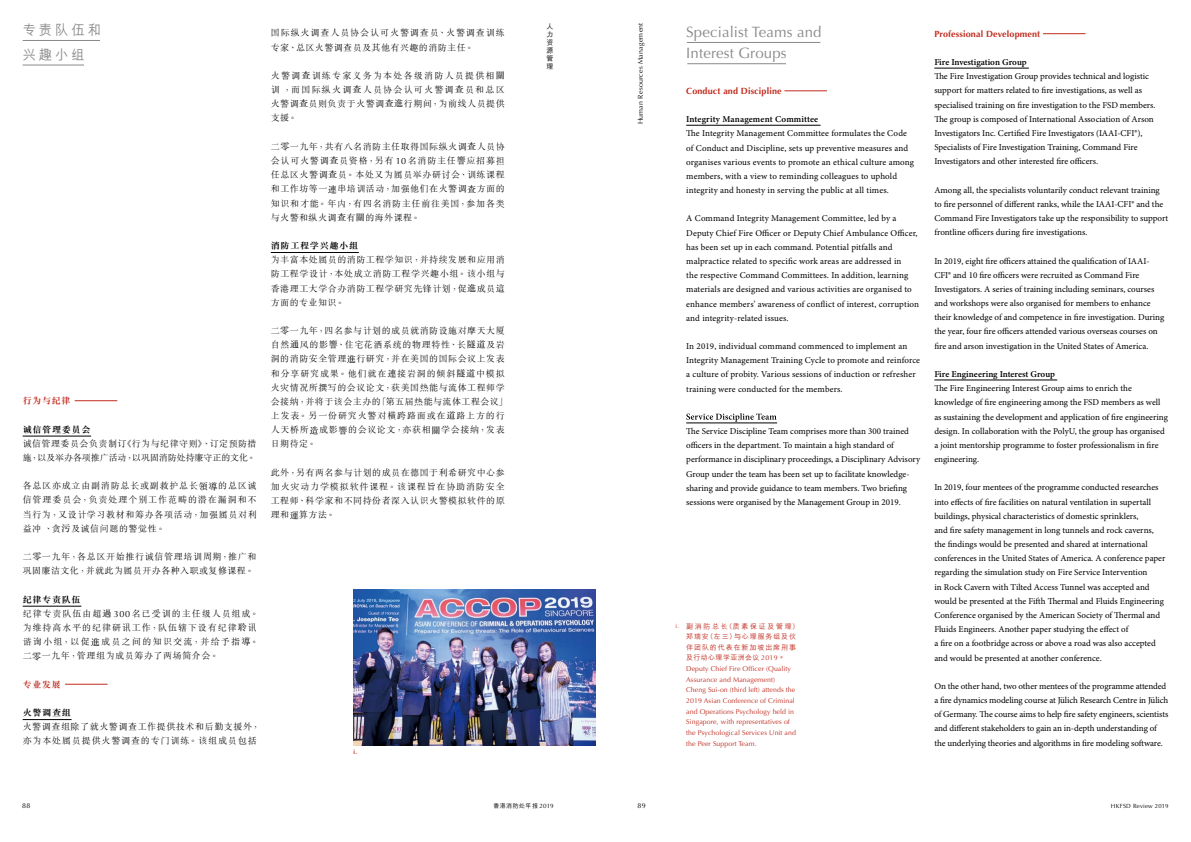
<style>
.page{position:relative;width:1191px;height:842px;background:#fff}
.page>*{position:absolute;margin:0;border:0;box-sizing:border-box;transform-origin:0 0}
.t1{font:15px/21.3px "Optima";letter-spacing:.01em;color:#898989}
.t2{font:500 14px/24.8px "M Hei HKS";letter-spacing:.23em;color:#898989;scale:.95 1}
.t3{font:9px/14.2px "Minion Pro";color:#000}
.t4{font:300 9px/14.2px "M Sung HKS";letter-spacing:.065em;color:#000;text-align:justify}
.t5{font:300 9px/14.2px "M Sung HKS";letter-spacing:.105em;color:#000}
.t6{font:9px "Minion Variable Concept";letter-spacing:.015em;color:#000}
.t7{font:300 9px/14.2px "M Sung HKS";letter-spacing:-.01em;color:#000}
.t8{font:700 9px "Optima";letter-spacing:.015em;color:#c12c1f}
.t9{font:700 9px "M Sung HKS";letter-spacing:.065em;color:#000}
.t10{font:700 9px "M Sung HKS";letter-spacing:.075em;color:#c12c1f}
.t11{font:7px/10.6px "Optima";letter-spacing:.01em;color:#c12c1f}
.t12{font:500 7px/10.6px "M Hei HKS";letter-spacing:.13em;color:#c12c1f}
.t13{font:7px "Optima";letter-spacing:.035em;color:#000}
.t14{font:500 7px/7.9px "M Hei HKS";color:#000;text-align:justify}
.t15{font:6px "Optima";letter-spacing:.035em;color:#000}
.t16{font:500 6px "M Hei HKS";letter-spacing:.075em;color:#000}
.t17{font:700 6px "Optima";color:#c12c1f}
.s1{font-family:"ST Songti SC Regular";font-weight:400}
.s2{font-weight:700}
.s3{font-family:"Optima";font-weight:400}
.s4{font-size:9.2px}
.s5{font-family:"Optima";font-weight:400;font-size:6px}
.s6{font-family:"Optima";font-weight:400;font-size:6.2px}
</style>
<div class="page">
<img style="left:353px;top:590px;width:242px;height:156px">
<hr style="left:23px;top:436px;width:68px;height:1px;background:#000">
<hr style="left:23px;top:606px;width:58px;height:1px;background:#000">
<hr style="left:23px;top:719px;width:49px;height:1px;background:#000">
<hr style="left:75px;top:401px;width:42px;height:1px;background:#c12c1f">
<hr style="left:65px;top:684px;width:43px;height:1px;background:#c12c1f">
<hr style="left:271px;top:252px;width:88px;height:1px;background:#000">
<hr style="left:686px;top:125px;width:134px;height:1px;background:#000">
<hr style="left:686px;top:423px;width:91px;height:1px;background:#000">
<hr style="left:784px;top:91px;width:43px;height:1px;background:#c12c1f">
<hr style="left:934px;top:68px;width:94px;height:1px;background:#000">
<hr style="left:934px;top:380px;width:123px;height:1px;background:#000">
<hr style="left:1043px;top:34px;width:42px;height:1px;background:#c12c1f">
<hr style="left:687px;top:63px;width:99px;height:1px;background:#898989">
<hr style="left:687px;top:42px;width:133px;height:1px;background:#898989">
<hr style="left:23px;top:40px;width:77px;height:1px;background:#898989">
<hr style="left:23px;top:65px;width:61px;height:1px;background:#898989">
<svg style="left:686px;top:413px;width:90px;height:9px"></svg>
<h2 class="t2" style="left:23px;top:16px;width:84px">專責隊伍和興趣小組</h2>
<p class="t10" style="left:23px;top:395px;width:49px">行為與紀律</p>
<p class="t9" style="left:23px;top:423px;width:69px">誠信管理委員會</p>
<p class="t7" style="left:23px;top:436px;width:235px">誠信管理委員會負責制訂《行為與紀律守則》、訂定預防措施，以及舉辦各項推廣活動，以鞏固消防處持廉守正的文化。</p>
<p class="t4" style="left:23px;top:478px;width:235px">各總區亦成立由副消防總長或副救護總長<span class="s1">領導</span>的總區誠信管理委員會，負責處理個別工作範疇的潛在漏洞和不當行為，又設計學習教材和籌辦各項活動，加強屬員對利益衝 、貪<span class="s1">污</span>及誠信問題的警覺性。</p>
<p class="t4" style="left:23px;top:549px;width:235px">二<span class="s1">零</span>一九年，各總區開始推行誠信管理培訓周期，推廣和鞏固廉潔文化，並就此為屬員開辦各種入職或複修課程。</p>
<p class="t5" style="left:23px;top:592px;width:238px"><span class="s2">紀律專責隊伍<br></span>紀律專責隊伍由超<span class="s1">過</span> <span class="s3">300</span>名已受訓的主任級人員組成。為維持高水平的紀律研訊工作，隊伍轄下設有紀律<span class="s1">聆</span>訊諮詢小組，以促<span class="s1">進</span>成員之間的知識交流，並給予指<span class="s1">導</span>。二<span class="s1">零</span>一九年，管理組為成員籌辦了兩場簡介會。</p>
<p class="t10" style="left:23px;top:678px;width:40px">專業發展</p>
<p class="t9" style="left:23px;top:706px;width:50px">火警調查組</p>
<p class="t4" style="left:23px;top:719px;width:239px">火警調查組除了就火警調查工作提供技術和後勤支援外，亦為本處屬員提供火警調查的專門訓練。該組成員包括</p>
<p class="t5" style="left:271px;top:25px;width:235px">國際縱火調查人員協會認可火警調查員、火警調查訓練專家、總區火警調查員及其他有興趣的消防主任。</p>
<p class="t4" style="left:271px;top:68px;width:235px">火警調<span class="s1">查</span>訓練專家義務為本處各級消防人員提供相<span class="s1">關</span>訓 ，而國際縱火調<span class="s1">查</span>人員協會認可火警調<span class="s1">查</span>員和總區火警調<span class="s1">查</span>員則負責於火警調<span class="s1">查進</span>行期間，為前線人員提供支援。</p>
<p class="t4" style="left:271px;top:139px;width:235px">二<span class="s1">零</span>一九年，共有八名消防主任取得國際縱火調<span class="s1">查</span>人員協會認可火警調<span class="s1">查</span>員資格，另有 <span class="s3">10</span>名消防主任<span class="s1">響</span>應招募擔任總區火警調<span class="s1">查</span>員。本處又為屬員舉辦研討會、訓練課程和工作坊等一<span class="s1">連</span>串培訓活動，加強他們在火警調<span class="s1">查</span>方面的知識和才能。年內，有四名消防主任前往美國，參加各類與火警和縱火調<span class="s1">查</span>有<span class="s1">關</span>的海外課程。</p>
<p class="t9" style="left:271px;top:239px;width:89px">消防工程學興趣小組</p>
<p class="t4" style="left:271px;top:252px;width:235px">為豐富本處屬員的消防工程學知識，並持續發展和應用消防工程學設計，本處成立消防工程學興趣小組。該小組與香港理工大學合辦消防工程學研究先鋒計劃，促<span class="s1">進</span>成員<span class="s1">這</span>方面的專業知識。</p>
<p class="t4" style="left:271px;top:323px;width:238px;text-align:left">二<span class="s1">零</span>一九年，四名參與計劃的成員就消防設施對摩天大廈自然<span class="s1">通</span>風的影<span class="s1">響</span>、住宅花灑系統的物理特性、長<span class="s1">隧道</span>及岩洞的消防安全管理<span class="s1">進</span>行研究，並在美國的國際會議上發表和分享研究成果。他們就在<span class="s1">連</span>接岩洞的傾斜<span class="s1">隧道</span>中模擬火災情況所撰寫的會議論文，獲美國熱能與流體工程師學會接納，並將於該會主辦的「第五屆熱能與流體工程會議」上發表。另一份研究火警對橫跨路面或在<span class="s1">道</span>路上方的行人天橋所<span class="s1">造</span>成影<span class="s1">響</span>的會議論文，亦獲相<span class="s1">關</span>學會接納，發表日期待定。</p>
<p class="t4" style="left:271px;top:465px;width:235px">此外，另有兩名參與計劃的成員在德國於利希研究中心參加火災動力<span class="s4">學</span>模擬軟件課程。該課程旨在協助消防安全工程師、科學家和不同持份者深入認識火警模擬軟件的原理和<span class="s1">運</span>算方法。</p>
<p class="t17" style="left:353px;top:749px;width:5px">i.</p>
<p class="t14" style="left:546px;top:22px;width:8px">人力資源管理</p>
<p class="t13" style="left:636px;top:124px;width:103px;rotate:-90deg">Human Resources Management</p>
<h1 class="t1" style="left:686px;top:21px;width:137px">Specialist Teams and<br>Interest Groups</h1>
<p class="t8" style="left:686px;top:86px;width:97px">Conduct and Discipline</p>
<p class="t6" style="left:686px;top:113px;width:133px">Integrity Management Committee</p>
<p class="t3" style="left:686px;top:126px;width:229px">The Integrity Management Committee formulates the Code of Conduct and Discipline, sets up preventive measures and organises various events to promote an ethical culture among members, with a view to reminding colleagues to uphold integrity and honesty in serving the public at all times.</p>
<p class="t3" style="left:686px;top:212px;width:234px">A Command Integrity Management Committee, led by a Deputy Chief Fire Officer or Deputy Chief Ambulance Officer, has been set up in each command. Potential pitfalls and malpractice related to specific work areas are addressed in<br>the respective Command Committees. In addition, learning materials are designed and various activities are organised to enhance members’ awareness of conflict of interest, corruption and integrity-related issues.</p>
<p class="t3" style="left:686px;top:339px;width:235px">In 2019, individual command commenced to implement an Integrity Management Training Cycle to promote and reinforce a culture of probity. Various sessions of induction or refresher training were conducted for the members.</p>
<p class="t3" style="left:686px;top:424px;width:235px">The Service Discipline Team comprises more than 300 trained officers in the department. To maintain a high standard of performance in disciplinary proceedings, a Disciplinary Advisory Group under the team has been set up to facilitate knowledge&shy;sharing and provide guidance to team members. Two briefing sessions were organised by the Management Group in 2019.</p>
<p class="t12" style="left:686px;top:620px;width:114px;text-indent:-11px"><span class="s5">i.</span> 副消防總長（質素保證及管理）鄭瑞安（左三）與心理服務組及伙伴團隊的代表在新加坡出席刑事及行動心理學亞洲會議 <span class="s3">2019</span>。</p>
<p class="t11" style="left:686px;top:663px;width:111px">Deputy Chief Fire Officer (Quality Assurance and Management)<br>Cheng Sui-on (third left) attends the 2019 Asian Conference of Criminal and Operations Psychology held in Singapore, with representatives of the Psychological Services Unit and the Peer Support Team.</p>
<p class="t8" style="left:934px;top:29px;width:107px">Professional Development</p>
<p class="t6" style="left:934px;top:56px;width:94px">Fire Investigation Group</p>
<p class="t3" style="left:934px;top:69px;width:223px">The Fire Investigation Group provides technical and logistic support for matters related to fire investigations, as well as specialised training on fire investigation to the FSD members.<br>The group is composed of International Association of Arson Investigators Inc. Certified Fire Investigators (IAAI-CFI®), Specialists of Fire Investigation Training, Command Fire Investigators and other interested fire officers.</p>
<p class="t3" style="left:934px;top:183px;width:235px">Among all, the specialists voluntarily conduct relevant training to fire personnel of different ranks, while the IAAI-CFI® and the Command Fire Investigators take up the responsibility to support frontline officers during fire investigations.</p>
<p class="t3" style="left:934px;top:254px;width:231px">In 2019, eight fire officers attained the qualification of IAAI-CFI® and 10 fire officers were recruited as Command Fire Investigators. A series of training including seminars, courses and workshops were also organised for members to enhance their knowledge of and competence in fire investigation. During the year, four fire officers attended various overseas courses on fire and arson investigation in the United States of America.</p>
<p class="t6" style="left:934px;top:368px;width:122px">Fire Engineering Interest Group</p>
<p class="t3" style="left:934px;top:381px;width:235px">The Fire Engineering Interest Group aims to enrich the knowledge of fire engineering among the FSD members as well as sustaining the development and application of fire engineering design. In collaboration with the PolyU, the group has organised a joint mentorship programme to foster professionalism in fire engineering.</p>
<p class="t3" style="left:934px;top:480px;width:232px">In 2019, four mentees of the programme conducted researches into effects of fire facilities on natural ventilation in supertall buildings, physical characteristics of domestic sprinklers,<br>and fire safety management in long tunnels and rock caverns, the findings would be presented and shared at international conferences in the United States of America. A conference paper regarding the simulation study on Fire Service Intervention<br>in Rock Cavern with Tilted Access Tunnel was accepted and would be presented at the Fifth Thermal and Fluids Engineering Conference organised by the American Society of Thermal and Fluids Engineers. Another paper studying the effect of<br>a fire on a footbridge across or above a road was also accepted and would be presented at another conference.</p>
<p class="t3" style="left:934px;top:679px;width:235px">On the other hand, two other mentees of the programme attended a fire dynamics modeling course at Jülich Research Centre in Jülich of Germany. The course aims to help fire safety engineers, scientists and different stakeholders to gain an in-depth understanding of the underlying theories and algorithms in fire modeling software.</p>
<p class="t16" style="left:493px;top:801px;width:62px">香港消防處年報 <span class="s6">2019</span></p>
<p class="t13" style="left:22px;top:801px;width:10px">88</p>
<p class="t15" style="left:1110px;top:802px;width:59px">HKFSD Review 2019</p>
<p class="t13" style="left:637px;top:801px;width:10px">89</p>
</div>
